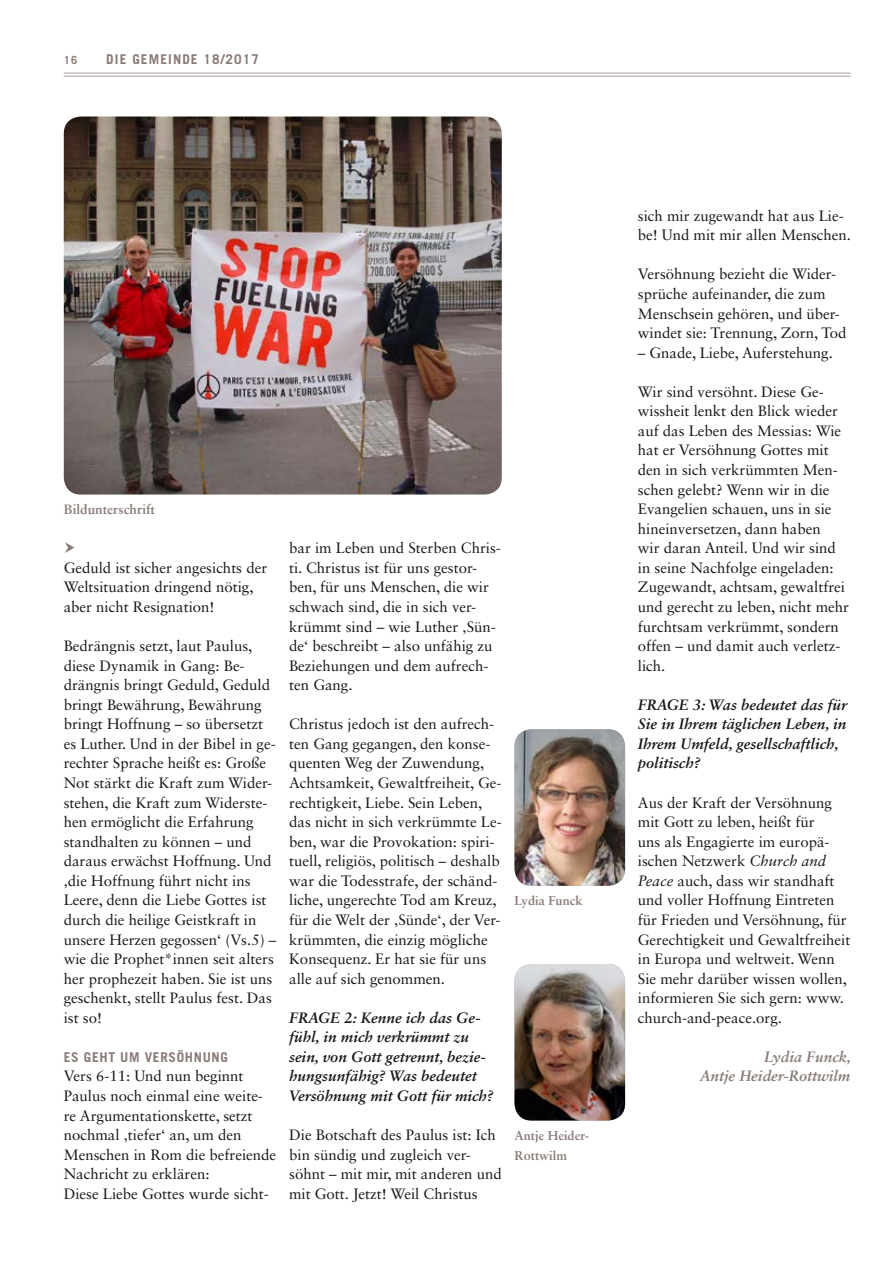
<style>
.page{position:relative;width:893px;height:1263px;background:#fff}
.page>*{position:absolute;margin:0;border:0;box-sizing:border-box;transform-origin:0 0}
.t1{font:15px/19.5px "Sabon LT Std";color:#181716}
.t2{font:italic 700 15px/19.5px "Sabon LT Std";color:#181716}
.t3{font:italic 700 15px/19.5px "Sabon LT Std";color:#897a76;text-align:right}
.t4{font:700 13.5px "Trade Gothic LT Std";letter-spacing:.08em;color:#897a76}
.t5{font:700 13.5px "Trade Gothic LT Std";letter-spacing:.05em;color:#897a76}
.t6{font:700 13.5px "Sabon LT Std";color:#897a76}
.t7{font:700 12.75px/19.5px "Sabon LT Std";color:#897a76}
.t8{font:700 11.25px "Trade Gothic LT Std";color:#897a76}
.s1{font-style:italic}
</style>
<div class="page">
<hr style="left:64px;top:73px;width:786px;height:1px;background:#a99d9a">
<hr style="left:64px;top:76px;width:786px;height:1px;background:#a99d9a">
<img style="left:514px;top:729px;width:111px;height:157px">
<img style="left:514px;top:964px;width:111px;height:156px">
<img style="left:64px;top:117px;width:438px;height:378px">
<p class="t8" style="left:64px;top:53px;width:15px">16</p>
<p class="t4" style="left:106px;top:51px;width:154px">DIE GEMEINDE 18/2017</p>
<p class="t6" style="left:64px;top:501px;width:93px">Bildunterschrift</p>
<p class="t1" style="left:64px;top:558px;width:205px">Geduld ist sicher angesichts der<br>Weltsituation dringend nötig, aber nicht Resignation!</p>
<p class="t1" style="left:64px;top:636px;width:214px">Bedrängnis setzt, laut Paulus, diese Dynamik in Gang: Be&shy;drängnis bringt Geduld, Geduld bringt Bewährung, Bewährung bringt Hoffnung – so übersetzt es Luther. Und in der Bibel in ge&shy;rechter Sprache heißt es: Große<br>Not stärkt die Kraft zum Wider&shy;stehen, die Kraft zum Widerste&shy;hen ermöglicht die Erfahrung standhalten zu können – und daraus erwächst Hoffnung. Und ‚die Hoffnung führt nicht ins<br>Leere, denn die Liebe Gottes ist durch die heilige Geistkraft in unsere Herzen gegossen‘ (Vs.5) – wie die Prophet*innen seit alters her prophezeit haben. Sie ist uns geschenkt, stellt Paulus fest. Das ist so!</p>
<p class="t5" style="left:64px;top:1049px;width:166px">ES GEHT UM VERSÖHNUNG</p>
<p class="t1" style="left:64px;top:1066px;width:214px">Vers 6-11: Und nun beginnt<br>Paulus noch einmal eine weite&shy;re Argumentationskette, setzt nochmal ‚tiefer‘ an, um den<br>Menschen in Rom die befreiende<br>Nachricht zu erklären:<br>Diese Liebe Gottes wurde sicht-</p>
<p class="t1" style="left:289px;top:538px;width:213px">bar im Leben und Sterben Chris&shy;ti. Christus ist für uns gestor&shy;ben, für uns Menschen, die wir schwach sind, die in sich ver&shy;krümmt sind – wie Luther ‚Sün&shy;de‘ beschreibt – also unfähig zu<br>Beziehungen und dem aufrech&shy;ten Gang.</p>
<p class="t1" style="left:289px;top:714px;width:214px">Christus jedoch ist den aufrech&shy;ten Gang gegangen, den konse&shy;quenten Weg der Zuwendung,<br>Achtsamkeit, Gewaltfreiheit, Ge&shy;rechtigkeit, Liebe. Sein Leben, das nicht in sich verkrümmte Le&shy;ben, war die Provokation: spiri&shy;tuell, religiös, politisch – deshalb war die Todesstrafe, der schänd&shy;liche, ungerechte Tod am Kreuz, für die Welt der ‚Sünde‘, der Ver&shy;krümmten, die einzig mögliche<br>Konsequenz. Er hat sie für uns alle auf sich genommen.</p>
<p class="t2" style="left:289px;top:1007px;width:206px">FRAGE 2: Kenne ich das Ge&shy;fühl, in mich verkrümmt zu sein, von Gott getrennt, bezie&shy;hungsunfähig? Was bedeutet<br>Versöhnung mit Gott für mich?</p>
<p class="t1" style="left:289px;top:1125px;width:214px">Die Botschaft des Paulus ist: Ich bin sündig und zugleich ver&shy;söhnt – mit mir, mit anderen und mit Gott. Jetzt! Weil Christus</p>
<p class="t7" style="left:514px;top:891px;width:69px">Lydia Funck</p>
<p class="t7" style="left:514px;top:1125px;width:76px">Antje Heider-<br>Rottwilm</p>
<p class="t1" style="left:638px;top:206px;width:215px">sich mir zugewandt hat aus Lie&shy;be! Und mit mir allen Menschen.</p>
<p class="t1" style="left:638px;top:264px;width:210px">Versöhnung bezieht die Wider&shy;sprüche aufeinander, die zum<br>Menschsein gehören, und über&shy;windet sie: Trennung, Zorn, Tod</p>
<p class="t1" style="left:638px;top:343px;width:197px">– Gnade, Liebe, Auferstehung.</p>
<p class="t1" style="left:638px;top:382px;width:213px">Wir sind versöhnt. Diese Ge&shy;wissheit lenkt den Blick wieder auf das Leben des Messias: Wie hat er Versöhnung Gottes mit den in sich verkrümmten Men&shy;schen gelebt? Wenn wir in die<br>Evangelien schauen, uns in sie hineinversetzen, dann haben<br>wir daran Anteil. Und wir sind in seine Nachfolge eingeladen:<br>Zugewandt, achtsam, gewaltfrei und gerecht zu leben, nicht mehr furchtsam verkrümmt, sondern offen – und damit auch verletz&shy;lich.</p>
<p class="t2" style="left:638px;top:695px;width:210px">FRAGE 3: Was bedeutet das für<br>Sie in Ihrem täglichen Leben, in<br>Ihrem Umfeld, gesellschaftlich, politisch?</p>
<p class="t1" style="left:638px;top:792px;width:214px">Aus der Kraft der Versöhnung mit Gott zu leben, heißt für<br>uns als Engagierte im europä&shy;ischen Netzwerk <span class="s1">Church and<br>Peace</span> auch, dass wir standhaft und voller Hoffnung Eintreten für Frieden und Versöhnung, für<br>Gerechtigkeit und Gewaltfreiheit in Europa und weltweit. Wenn<br>Sie mehr darüber wissen wollen, informieren Sie sich gern: www. church-and-peace.org.</p>
<p class="t3" style="left:700px;top:1047px;width:152px">Lydia Funck,<br>Antje Heider-Rottwilm</p>
</div>
